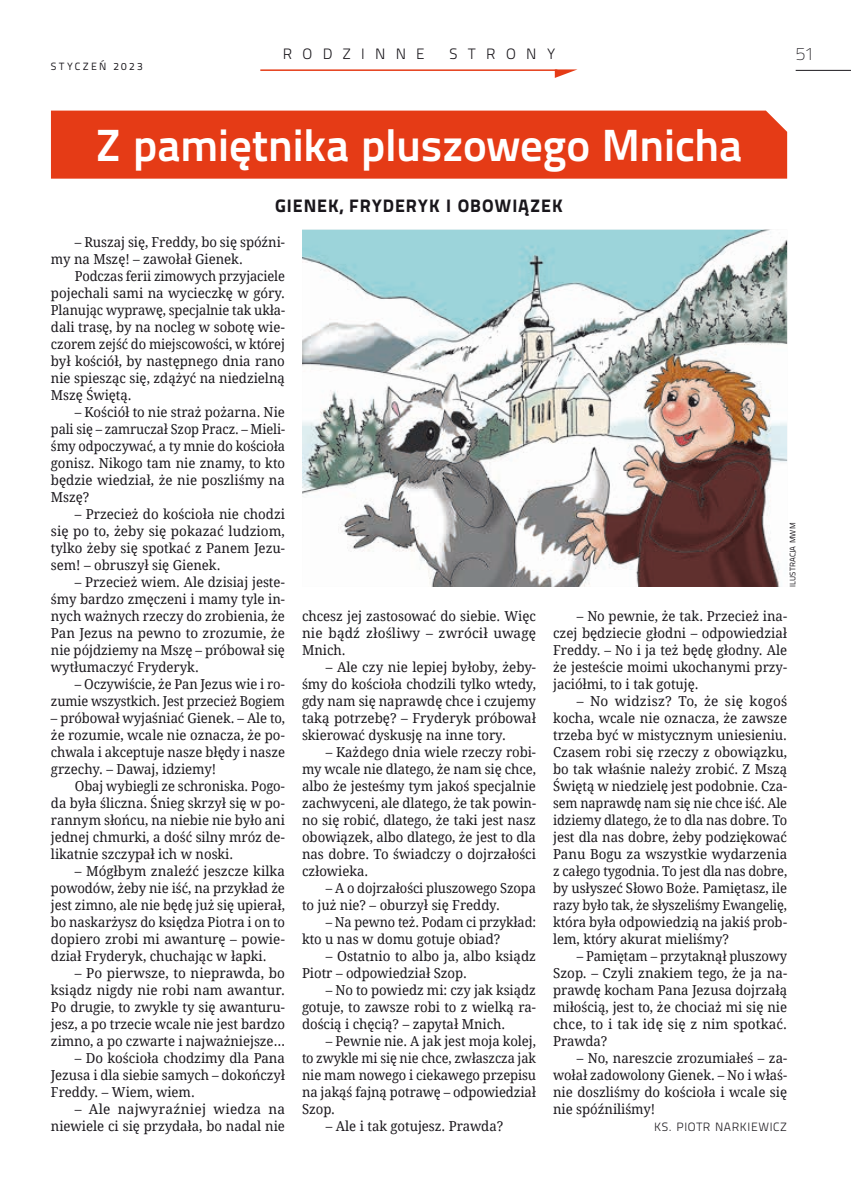
<style>
.page{position:relative;width:851px;height:1191px;background:#fff}
.page>*{position:absolute;margin:0;border:0;box-sizing:border-box;transform-origin:0 0}
.t1{font:700 45px "Titillium Text 22 L";letter-spacing:-.015em;color:#fff}
.t2{font:800 18px "Titillium Text 22 L";letter-spacing:.05em;color:#1a171c}
.t3{font:100 18px "Titillium Text 22 L";color:#1a171c}
.t4{font:300 15px "Titillium Text 22 L";letter-spacing:.69em;color:#1a171c}
.t5{font:13.65px/17px "Droid Serif";letter-spacing:-.005em;color:#1a171c;text-align:justify;scale:.96 1}
.t6{font:13.65px/17px "Droid Serif";letter-spacing:-.005em;color:#1a171c;text-align:justify}
.t7{font:13.65px/17px "Droid Serif";letter-spacing:-.005em;color:#1a171c;scale:.94 1}
.t8{font:13.65px/17px "Droid Serif";letter-spacing:-.005em;color:#1a171c;text-align:right;scale:.95 1}
.t9{font:13.65px/17px "Droid Serif";letter-spacing:-.005em;color:#1a171c;scale:.93 1}
.t10{font:300 12px "Titillium Text 22 L";letter-spacing:.05em;color:#1a171c}
.t11{font:10.5px "Titillium Text 22 L";letter-spacing:.225em;color:#1a171c}
.t12{font:7.95px "Titillium Text 22 L";letter-spacing:.01em;color:#1a171c}
</style>
<div class="page">
<div style="left:51px;top:111px;width:736px;height:68px;background:#e53b16"></div>
<img style="left:302px;top:230px;width:485px;height:357px">
<hr style="left:795px;top:70px;width:55px;height:1px;background:#1a171c">
<hr style="left:260px;top:69px;width:297px;height:2px;background:#e53b16">
<svg style="left:554px;top:69px;width:23px;height:9px"></svg>
<p class="t11" style="left:51px;top:59px;width:93px">STYCZEŃ 2023</p>
<p class="t4" style="left:283px;top:43px;width:143px">RODZINNE</p>
<p class="t4" style="left:449px;top:43px;width:107px">STRONY</p>
<p class="t1" style="left:96px;top:111px;width:648px">Z pamiętnika pluszowego Mnicha</p>
<p class="t2" style="left:275px;top:192px;width:289px">GIENEK, FRYDERYK I OBOWIĄZEK</p>
<p class="t3" style="left:795px;top:40px;width:20px">51</p>
<p class="t5" style="left:75px;top:233px;width:220px">– Ruszaj się, Freddy, bo się spóźni-</p>
<p class="t5" style="left:51px;top:250px;width:201px">my na Mszę! – zawołał Gienek.</p>
<p class="t7" style="left:75px;top:267px;width:225px">Podczas ferii zimowych przyjaciele</p>
<p class="t6" style="left:51px;top:284px;width:235px">pojechali sami na wycieczkę w góry.</p>
<p class="t7" style="left:51px;top:301px;width:250px">Planując wyprawę, specjalnie tak ukła-</p>
<p class="t5" style="left:51px;top:318px;width:245px">dali trasę, by na nocleg w sobotę wie-</p>
<p class="t7" style="left:51px;top:335px;width:250px">czorem zejść do miejscowości, w której</p>
<p class="t5" style="left:51px;top:352px;width:245px">był kościół, by następnego dnia rano</p>
<p class="t5" style="left:51px;top:369px;width:245px">nie spiesząc się, zdążyć na niedzielną</p>
<p class="t5" style="left:51px;top:386px;width:86px">Mszę Świętą.</p>
<p class="t5" style="left:51px;top:403px;width:245px;text-indent:24px">– Kościół to nie straż pożarna. Nie pali się – zamruczał Szop Pracz. – Mieli&shy;śmy odpoczywać, a ty mnie do kościoła gonisz. Nikogo tam nie znamy, to kto będzie wiedział, że nie poszliśmy na Mszę?</p>
<p class="t6" style="left:51px;top:505px;width:235px;text-indent:24px">– Przecież do kościoła nie chodzi się po to, żeby się pokazać ludziom, tylko żeby się spotkać z Panem Jezu&shy;sem! – obruszył się Gienek.</p>
<p class="t5" style="left:51px;top:574px;width:245px;text-indent:24px">– Przecież wiem. Ale dzisiaj jeste&shy;śmy bardzo zmęczeni i mamy tyle in&shy;nych ważnych rzeczy do zrobienia, że Pan Jezus na pewno to zrozumie, że nie pójdziemy na Mszę – próbował się wytłumaczyć Fryderyk.</p>
<p class="t8" style="left:51px;top:676px;width:248px">– Oczywiście, że Pan Jezus wie i ro&shy;zumie wszystkich. Jest przecież Bogiem</p>
<p class="t8" style="left:51px;top:710px;width:248px">– próbował wyjaśniać Gienek. – Ale to,</p>
<p class="t5" style="left:51px;top:727px;width:245px">że rozumie, wcale nie oznacza, że po-</p>
<p class="t8" style="left:51px;top:744px;width:248px">chwala i akceptuje nasze błędy i nasze</p>
<p class="t5" style="left:51px;top:761px;width:174px">grzechy. – Dawaj, idziemy!</p>
<p class="t8" style="left:75px;top:778px;width:223px">Obaj wybiegli ze schroniska. Pogo-</p>
<p class="t5" style="left:51px;top:795px;width:245px">da była śliczna. Śnieg skrzył się w po-</p>
<p class="t5" style="left:51px;top:812px;width:245px">rannym słońcu, na niebie nie było ani</p>
<p class="t5" style="left:51px;top:829px;width:245px">jednej chmurki, a dość silny mróz de-</p>
<p class="t5" style="left:51px;top:846px;width:191px">likatnie szczypał ich w noski.</p>
<p class="t6" style="left:51px;top:863px;width:235px;text-indent:24px">– Mógłbym znaleźć jeszcze kilka powodów, żeby nie iść, na przykład że jest zimno, ale nie będę już się upierał, bo naskarżysz do księdza Piotra i on to dopiero zrobi mi awanturę – powie&shy;dział Fryderyk, chuchając w łapki.</p>
<p class="t6" style="left:51px;top:965px;width:235px;text-indent:24px">– Po pierwsze, to nieprawda, bo ksiądz nigdy nie robi nam awantur.<br>Po drugie, to zwykle ty się awanturu&shy;jesz, a po trzecie wcale nie jest bardzo zimno, a po czwarte i najważniejsze…</p>
<p class="t6" style="left:51px;top:1050px;width:235px;text-indent:24px">– Do kościoła chodzimy dla Pana Jezusa i dla siebie samych – dokończył Freddy. – Wiem, wiem.</p>
<p class="t6" style="left:51px;top:1101px;width:235px;text-align:right">– Ale najwyraźniej wiedza na niewiele ci się przydała, bo nadal nie</p>
<p class="t5" style="left:302px;top:608px;width:245px">chcesz jej zastosować do siebie. Więc nie bądź złośliwy – zwrócił uwagę Mnich.</p>
<p class="t6" style="left:302px;top:659px;width:235px;text-indent:24px">– Ale czy nie lepiej byłoby, żeby&shy;śmy do kościoła chodzili tylko wtedy, gdy nam się naprawdę chce i czujemy taką potrzebę? – Fryderyk próbował skierować dyskusję na inne tory.</p>
<p class="t5" style="left:302px;top:744px;width:245px;text-indent:24px">– Każdego dnia wiele rzeczy robi&shy;my wcale nie dlatego, że nam się chce, albo że jesteśmy tym jakoś specjalnie zachwyceni, ale dlatego, że tak powin&shy;no się robić, dlatego, że taki jest nasz obowiązek, albo dlatego, że jest to dla nas dobre. To świadczy o dojrzałości człowieka.</p>
<p class="t7" style="left:302px;top:880px;width:250px;text-indent:24px">– A o dojrzałości pluszowego Szopa to już nie? – oburzył się Freddy.</p>
<p class="t9" style="left:302px;top:914px;width:253px;text-indent:24px">– Na pewno też. Podam ci przykład: kto u nas w domu gotuje obiad?</p>
<p class="t6" style="left:302px;top:948px;width:235px;text-indent:24px">– Ostatnio to albo ja, albo ksiądz<br>Piotr – odpowiedział Szop.</p>
<p class="t5" style="left:302px;top:982px;width:245px;text-indent:24px">– No to powiedz mi: czy jak ksiądz gotuje, to zawsze robi to z wielką ra&shy;dością i chęcią? – zapytał Mnich.</p>
<p class="t5" style="left:302px;top:1033px;width:245px;text-indent:24px">– Pewnie nie. A jak jest moja kolej, to zwykle mi się nie chce, zwłaszcza jak nie mam nowego i ciekawego przepisu na jakąś fajną potrawę – odpowiedział Szop.</p>
<p class="t5" style="left:326px;top:1118px;width:186px">– Ale i tak gotujesz. Prawda?</p>
<p class="t12" style="left:786px;top:587px;width:66px;rotate:-90deg">ILUSTRACJA MWM</p>
<p class="t5" style="left:553px;top:608px;width:245px;text-indent:24px">– No pewnie, że tak. Przecież ina&shy;czej będziecie głodni – odpowiedział Freddy. – No i ja też będę głodny. Ale że jesteście moimi ukochanymi przy&shy;jaciółmi, to i tak gotuję.</p>
<p class="t6" style="left:553px;top:693px;width:235px;text-indent:24px">– No widzisz? To, że się kogoś kocha, wcale nie oznacza, że zawsze trzeba być w mistycznym uniesieniu.<br>Czasem robi się rzeczy z obowiązku, bo tak właśnie należy zrobić. Z Mszą Świętą w niedzielę jest podobnie. Cza&shy;sem naprawdę nam się nie chce iść. Ale idziemy dlatego, że to dla nas dobre. To jest dla nas dobre, żeby podziękować Panu Bogu za wszystkie wydarzenia z całego tygodnia. To jest dla nas dobre, by usłyszeć Słowo Boże. Pamiętasz, ile razy było tak, że słyszeliśmy Ewangelię, która była odpowiedzią na jakiś prob&shy;lem, który akurat mieliśmy?</p>
<p class="t7" style="left:553px;top:948px;width:250px;text-align:justify;text-indent:24px">– Pamiętam – przytaknął pluszowy Szop. – Czyli znakiem tego, że ja na&shy;prawdę kocham Pana Jezusa dojrzałą miłością, jest to, że chociaż mi się nie chce, to i tak idę się z nim spotkać.<br>Prawda?</p>
<p class="t5" style="left:553px;top:1050px;width:245px;text-indent:24px">– No, nareszcie zrozumiałeś – za&shy;wołał zadowolony Gienek. – No i właś&shy;nie doszliśmy do kościoła i wcale się nie spóźniliśmy!</p>
<p class="t10" style="left:654px;top:1118px;width:134px">KS. PIOTR NARKIEWICZ</p>
</div>
